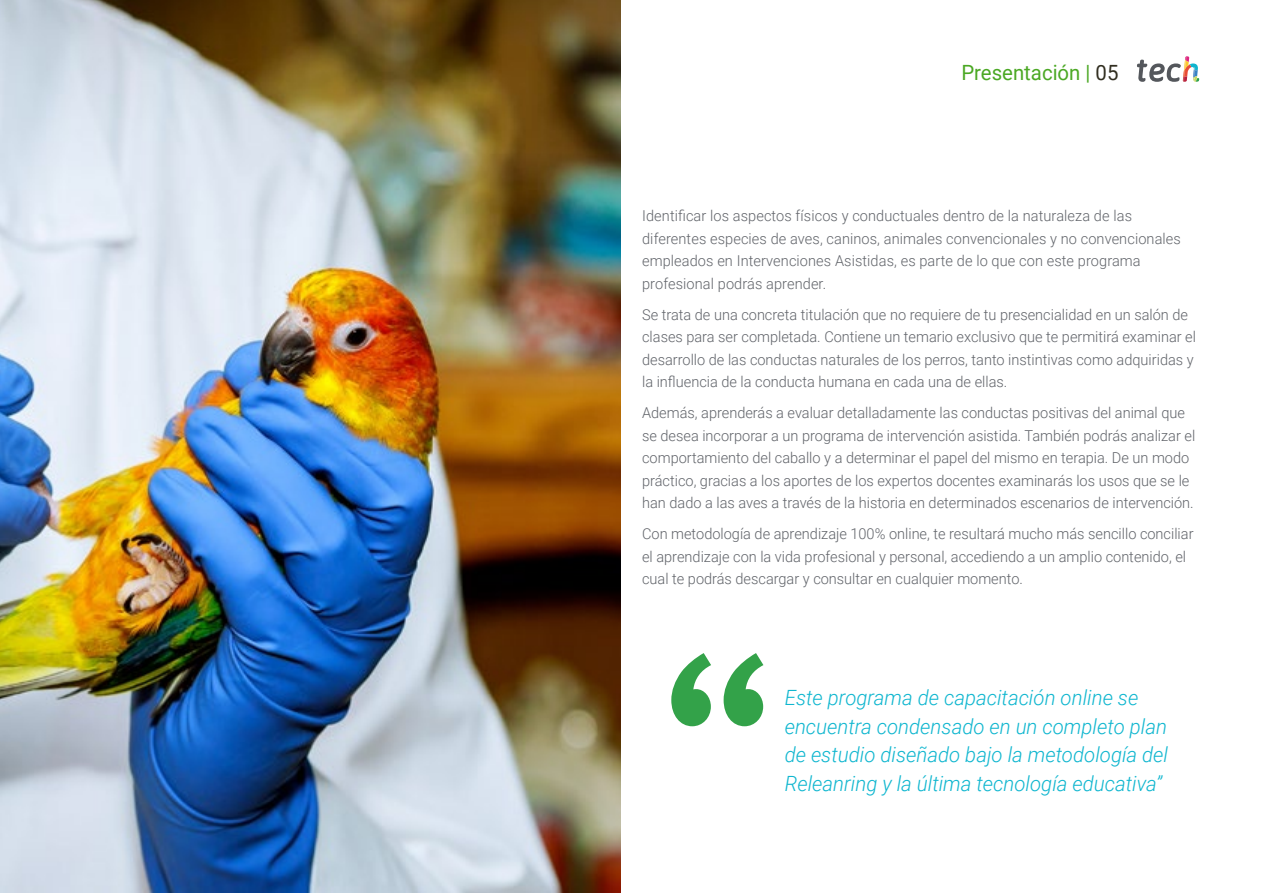
<style>
.page{position:relative;width:1263px;height:893px;background:#fff}
.page>*{position:absolute;margin:0;border:0;box-sizing:border-box;transform-origin:0 0}
.t1{font:italic 300 21px/28.5px "Roboto";color:#0fb6cf}
.t2{font:21px "Roboto";color:#4ba824}
.t3{font:300 15px/22.5px "Roboto";color:#61646a}
.s1{color:#312e20}
</style>
<div class="page">
<svg style="left:671px;top:653px;width:92px;height:73px"></svg>
<img style="left:0;top:0;width:621px;height:893px">
<svg style="left:1137px;top:56px;width:62px;height:26px"></svg>
<h1 class="t2" style="left:961px;top:57px;width:159px">Presentación | <span class="s1">05</span></h1>
<p class="t3" style="left:642px;top:204px;width:540px">Identificar los aspectos físicos y conductuales dentro de la naturaleza de las diferentes especies de aves, caninos, animales convencionales y no convencionales empleados en Intervenciones Asistidas, es parte de lo que con este programa profesional podrás aprender.</p>
<p class="t3" style="left:642px;top:303px;width:555px">Se trata de una concreta titulación que no requiere de tu presencialidad en un salón de clases para ser completada. Contiene un temario exclusivo que te permitirá examinar el desarrollo de las conductas naturales de los perros, tanto instintivas como adquiridas y la influencia de la conducta humana en cada una de ellas.</p>
<p class="t3" style="left:642px;top:401px;width:555px">Además, aprenderás a evaluar detalladamente las conductas positivas del animal que se desea incorporar a un programa de intervención asistida. También podrás analizar el comportamiento del caballo y a determinar el papel del mismo en terapia. De un modo práctico, gracias a los aportes de los expertos docentes examinarás los usos que se le han dado a las aves a través de la historia en determinados escenarios de intervención.</p>
<p class="t3" style="left:642px;top:522px;width:553px">Con metodología de aprendizaje 100% online, te resultará mucho más sencillo conciliar el aprendizaje con la vida profesional y personal, accediendo a un amplio contenido, el cual te podrás descargar y consultar en cualquier momento.</p>
<h1 class="t1" style="left:785px;top:683px;width:385px">Este programa de capacitación online se encuentra condensado en un completo plan de estudio diseñado bajo la metodología del Releanring y la última tecnología educativa”</h1>
</div>
